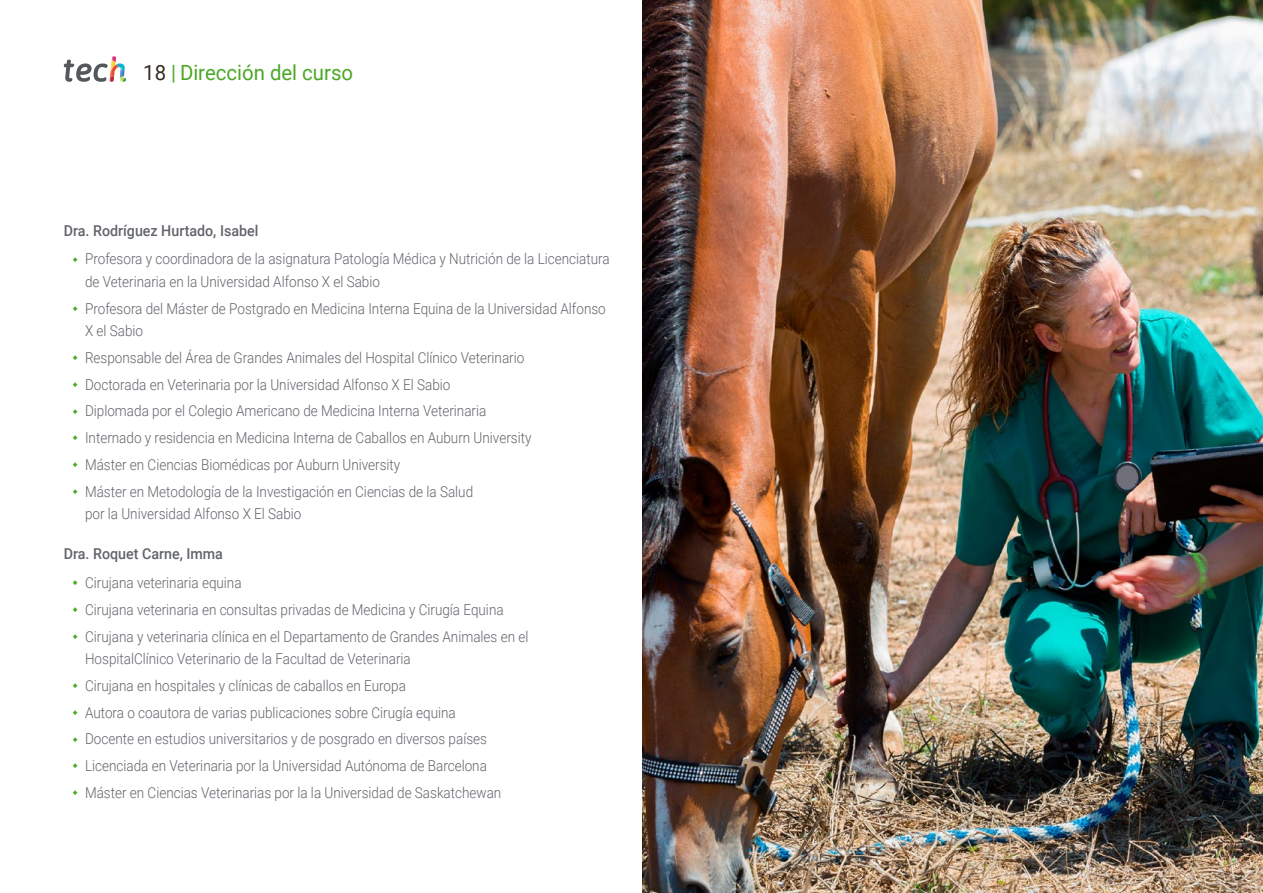
<style>
.page{position:relative;width:1263px;height:893px;background:#fff}
.page>*{position:absolute;margin:0;border:0;box-sizing:border-box;transform-origin:0 0}
.t1{font:21px "Roboto";color:#4ba824}
.t2{font:300 15px/26.7px "Roboto";color:#61646a;scale:.9 1}
.t3{font:500 15px "Roboto";color:#61646a;scale:.95 1}
.s1{color:#312e20}
</style>
<div class="page">
<svg style="left:64px;top:56px;width:62px;height:26px"></svg>
<img style="left:642px;top:0;width:621px;height:893px">
<h1 class="t1" style="left:143px;top:57px;width:211px"><span class="s1">18</span> | Dirección del curso</h1>
<p class="t3" style="left:64px;top:220px;width:206px">Dra. Rodríguez Hurtado, Isabel</p>
<p class="t2" style="left:85px;top:247px;width:584px;line-height:22.5px">Profesora y coordinadora de la asignatura Patología Médica y Nutrición de la Licenciatura de Veterinaria en la Universidad Alfonso X el Sabio</p>
<p class="t2" style="left:85px;top:296px;width:580px;line-height:22.5px">Profesora del Máster de Postgrado en Medicina Interna Equina de la Universidad Alfonso<br>X el Sabio</p>
<p class="t2" style="left:85px;top:344px;width:497px">Responsable del Área de Grandes Animales del Hospital Clínico Veterinario Doctorada en Veterinaria por la Universidad Alfonso X El Sabio<br>Diplomada por el Colegio Americano de Medicina Interna Veterinaria Internado y residencia en Medicina Interna de Caballos en Auburn University Máster en Ciencias Biomédicas por Auburn University<br>Máster en Metodología de la Investigación en Ciencias de la Salud</p>
<p class="t2" style="left:85px;top:500px;width:242px">por la Universidad Alfonso X El Sabio</p>
<p class="t3" style="left:64px;top:543px;width:169px">Dra. Roquet Carne, Imma</p>
<p class="t2" style="left:85px;top:569px;width:494px">Cirujana veterinaria equina<br>Cirujana veterinaria en consultas privadas de Medicina y Cirugía Equina<br>Cirujana y veterinaria clínica en el Departamento de Grandes Animales en el</p>
<p class="t2" style="left:85px;top:645px;width:464px">HospitalClínico Veterinario de la Facultad de Veterinaria<br>Cirujana en hospitales y clínicas de caballos en Europa<br>Autora o coautora de varias publicaciones sobre Cirugía equina Docente en estudios universitarios y de posgrado en diversos países Licenciada en Veterinaria por la Universidad Autónoma de Barcelona Máster en Ciencias Veterinarias por la la Universidad de Saskatchewan</p>
</div>
